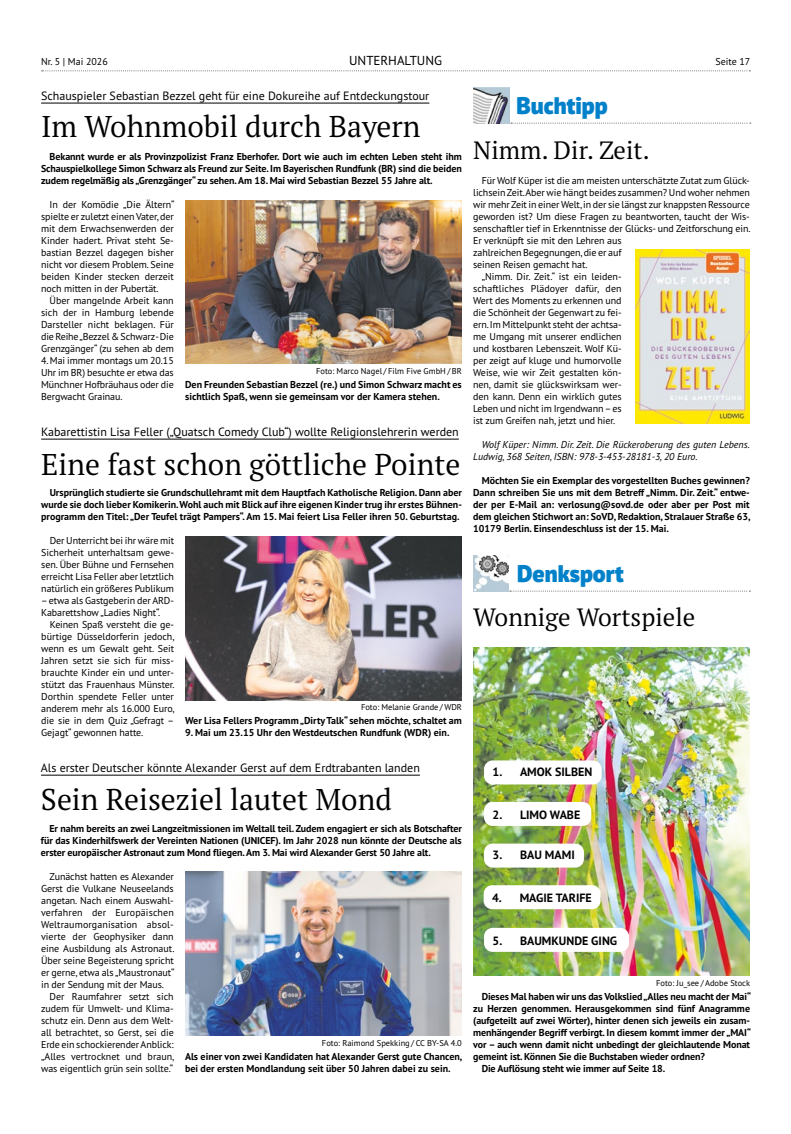
<style>
.page{position:relative;width:791px;height:1134px;background:#fff}
.page>*{position:absolute;margin:0;border:0;box-sizing:border-box;transform-origin:0 0}
.Überschrift_3-spaltig_30_pt{font:30px "PT Serif Pro";color:#000}
.Überschrift_25_pt{font:25px "PT Serif Pro";color:#000}
.Rubrik{font:900 24px "PT Sans Pro";color:#0081c9}
.Seitenkopf_zentriert{font:13px "PT Sans Pro";color:#000}
.Dachzeile_2-3_spaltig{font:12px "PT Sans Pro";color:#000}
.Vorspann{font:700 12px "PT Sans Pro";color:#000}
.Fließtext{font:10px/12px "PT Sans Pro";letter-spacing:-.01em;color:#000;text-align:justify}
.Vorspann-2{font:700 10px/12px "PT Sans Pro";letter-spacing:-.01em;color:#000;text-align:justify}
.Bildunterschrift{font:700 10px/12px "PT Sans Pro";color:#000}
.Fließtext-2{font:700 10px/12px "PT Sans Pro";color:#000;text-align:justify}
.Fließtext-3{font:italic 10px/12px "PT Sans Pro";color:#000}
.Seitenkopf{font:10px "PT Sans Pro";color:#000}
.Fotohinweis{font:8.5px "PT Sans Pro";color:#000}
</style>
<div class="page">
<img style="left:185px;top:200px;width:277px;height:164px">
<img style="left:185px;top:536px;width:277px;height:164px">
<img style="left:185px;top:872px;width:277px;height:164px">
<img style="left:473px;top:647px;width:277px;height:329px">
<div style="left:484px;top:802px;width:107px;height:24px;background:#fff;border-radius:9px"></div>
<div style="left:484px;top:760px;width:118px;height:24px;background:#fff;border-radius:9px"></div>
<div style="left:484px;top:885px;width:117px;height:24px;background:#fff;border-radius:9px"></div>
<div style="left:484px;top:843px;width:100px;height:24px;background:#fff;border-radius:9px"></div>
<div style="left:484px;top:928px;width:145px;height:24px;background:#fff;border-radius:9px"></div>
<hr style="left:41px;top:103px;width:388px;height:1px;background:#000">
<hr style="left:41px;top:439px;width:418px;height:1px;background:#000">
<hr style="left:41px;top:775px;width:379px;height:1px;background:#000">
<img style="left:473px;top:556px;width:36px;height:36px">
<svg style="left:510px;top:591px;width:240px;height:1px"></svg>
<svg style="left:511px;top:123px;width:240px;height:1px"></svg>
<img style="left:474px;top:88px;width:35px;height:36px">
<img style="left:636px;top:249px;width:114px;height:174px">
<svg style="left:42px;top:70px;width:708px;height:1px"></svg>
<p class="Seitenkopf" style="left:41px;top:55px;width:68px">Nr. 5 | Mai 2026</p>
<p class="Seitenkopf_zentriert" style="left:349px;top:52px;width:95px">UNTERHALTUNG</p>
<p class="Seitenkopf" style="left:715px;top:55px;width:36px">Seite 17</p>
<p class="Dachzeile_2-3_spaltig" style="left:41px;top:88px;width:390px">Schauspieler Sebastian Bezzel geht für eine Dokureihe auf Entdeckungstour</p>
<p class="Überschrift_3-spaltig_30_pt" style="left:41px;top:107px;width:381px">Im Wohnmobil durch Bayern</p>
<p class="Vorspann-2" style="left:41px;top:150px;width:422px;text-indent:9px">Bekannt wurde er als Provinzpolizist Franz Eberhofer. Dort wie auch im echten Leben steht ihm Schauspielkollege Simon Schwarz als Freund zur Seite. Im Bayerischen Rundfunk (BR) sind die beiden zudem regelmäßig als „Grenzgänger“ zu sehen. Am 18. Mai wird Sebastian Bezzel 55 Jahre alt.</p>
<p class="Fließtext" style="left:41px;top:198px;width:135px;text-indent:9px">In der Komödie „Die Ältern“ spielte er zuletzt einen Vater, der mit dem Erwachsenwerden der Kinder hadert. Privat steht Se&shy;bastian Bezzel dagegen bisher nicht vor diesem Problem. Seine beiden Kinder stecken derzeit noch mitten in der Pubertät.</p>
<p class="Fließtext" style="left:41px;top:294px;width:134px;text-indent:9px">Über mangelnde Arbeit kann sich der in Hamburg lebende Darsteller nicht beklagen. Für die Reihe „Bezzel &amp; Schwarz - Die Grenzgänger“ (zu sehen ab dem</p>
<p class="Fließtext" style="left:41px;top:354px;width:134px">4. Mai immer montags um 20.15<br>Uhr im BR) besuchte er etwa das Münchner Hofbräuhaus oder die Bergwacht Grainau.</p>
<p class="Fotohinweis" style="left:316px;top:365px;width:147px">Foto: Marco Nagel / Film Five GmbH / BR</p>
<p class="Bildunterschrift" style="left:185px;top:378px;width:278px">Den Freunden Sebastian Bezzel (re.) und Simon Schwarz macht es sichtlich Spaß, wenn sie gemeinsam vor der Kamera stehen.</p>
<p class="Dachzeile_2-3_spaltig" style="left:41px;top:424px;width:419px">Kabarettistin Lisa Feller („Quatsch Comedy Club“) wollte Religionslehrerin werden</p>
<p class="Überschrift_3-spaltig_30_pt" style="left:41px;top:444px;width:421px">Eine fast schon göttliche Pointe</p>
<p class="Vorspann-2" style="left:41px;top:486px;width:422px;text-indent:9px">Ursprünglich studierte sie Grundschullehramt mit dem Hauptfach Katholische Religion. Dann aber wurde sie doch lieber Komikerin. Wohl auch mit Blick auf ihre eigenen Kinder trug ihr erstes Bühnen&shy;programm den Titel: „Der Teufel trägt Pampers“. Am 15. Mai feiert Lisa Feller ihren 50. Geburtstag.</p>
<p class="Fließtext" style="left:41px;top:534px;width:134px;text-indent:9px">Der Unterricht bei ihr wäre mit Sicherheit unterhaltsam gewe&shy;sen. Über Bühne und Fernsehen erreicht Lisa Feller aber letztlich natürlich ein größeres Publikum</p>
<p class="Fließtext" style="left:41px;top:594px;width:134px">– etwa als Gastgeberin der ARD-<br>Kabarettshow „Ladies Night“.</p>
<p class="Fließtext" style="left:41px;top:618px;width:135px;text-indent:9px">Keinen Spaß versteht die ge&shy;bürtige Düsseldorferin jedoch, wenn es um Gewalt geht. Seit Jahren setzt sie sich für miss&shy;brauchte Kinder ein und unter&shy;stützt das Frauenhaus Münster.<br>Dorthin spendete Feller unter anderem mehr als 16.000 Euro, die sie in dem Quiz „Gefragt – Gejagt“ gewonnen hatte.</p>
<p class="Fotohinweis" style="left:361px;top:701px;width:102px">Foto: Melanie Grande / WDR</p>
<p class="Bildunterschrift" style="left:185px;top:714px;width:278px">Wer Lisa Fellers Programm „Dirty Talk“ sehen möchte, schaltet am</p>
<p class="Bildunterschrift" style="left:185px;top:726px;width:266px">9. Mai um 23.15 Uhr den Westdeutschen Rundfunk (WDR) ein.</p>
<p class="Dachzeile_2-3_spaltig" style="left:41px;top:760px;width:380px">Als erster Deutscher könnte Alexander Gerst auf dem Erdtrabanten landen</p>
<p class="Überschrift_3-spaltig_30_pt" style="left:41px;top:779px;width:352px">Sein Reiseziel lautet Mond</p>
<p class="Vorspann-2" style="left:41px;top:822px;width:422px;text-indent:9px">Er nahm bereits an zwei Langzeitmissionen im Weltall teil. Zudem engagiert er sich als Botschafter für das Kinderhilfswerk der Vereinten Nationen (UNICEF). Im Jahr 2028 nun könnte der Deutsche als erster europäischer Astronaut zum Mond fliegen. Am 3. Mai wird Alexander Gerst 50 Jahre alt.</p>
<p class="Fließtext" style="left:41px;top:870px;width:135px;text-indent:9px">Zunächst hatten es Alexander Gerst die Vulkane Neuseelands angetan. Nach einem Auswahl&shy;verfahren der Europäischen Weltraumorganisation absol&shy;vierte der Geophysiker dann eine Ausbildung als Astronaut.<br>Über seine Begeisterung spricht er gerne, etwa als „Maustronaut“ in der Sendung mit der Maus.</p>
<p class="Fließtext" style="left:41px;top:990px;width:135px;text-indent:9px">Der Raumfahrer setzt sich zudem für Umwelt- und Klima&shy;schutz ein. Denn aus dem Welt&shy;all betrachtet, so Gerst, sei die Erde ein schockierender Anblick: „Alles vertrocknet und braun, was eigentlich grün sein sollte.“</p>
<p class="Fotohinweis" style="left:322px;top:1037px;width:141px">Foto: Raimond Spekking / CC BY-SA 4.0</p>
<p class="Bildunterschrift" style="left:185px;top:1050px;width:279px">Als einer von zwei Kandidaten hat Alexander Gerst gute Chancen, bei der ersten Mondlandung seit über 50 Jahren dabei zu sein.</p>
<p class="Rubrik" style="left:516px;top:90px;width:93px">Buchtipp</p>
<p class="Überschrift_25_pt" style="left:473px;top:134px;width:178px">Nimm. Dir. Zeit.</p>
<p class="Fließtext" style="left:473px;top:174px;width:279px;text-align:left;text-indent:9px">Für Wolf Küper ist die am meisten unterschätzte Zutat zum Glück&shy;lichsein Zeit.Aber wie hängt beides zusammen? Und woher nehmen wir mehr Zeit in einer Welt, in der sie längst zur knappsten Ressource geworden ist? Um diese Fragen zu beantworten, taucht der Wis&shy;senschaftler tief in Erkenntnisse der Glücks- und Zeitforschung ein.<br>Er verknüpft sie mit den Lehren aus<br>zahlreichen Begegnungen, die er auf<br>seinen Reisen gemacht hat.</p>
<p class="Fließtext" style="left:473px;top:270px;width:150px;text-indent:9px">„Nimm. Dir. Zeit.“ ist ein leiden&shy;schaftliches Plädoyer dafür, den Wert des Moments zu erkennen und die Schönheit der Gegenwart zu fei&shy;ern. Im Mittelpunkt steht der achtsa&shy;me Umgang mit unserer endlichen und kostbaren Lebenszeit. Wolf Kü&shy;per zeigt auf kluge und humorvolle Weise, wie wir Zeit gestalten kön&shy;nen, damit sie glückswirksam wer&shy;den kann. Denn ein wirklich gutes Leben und nicht im Irgendwann – es ist zum Greifen nah, jetzt und hier.</p>
<p class="Fließtext-3" style="left:473px;top:438px;width:278px;text-indent:9px">Wolf Küper: Nimm. Dir. Zeit. Die Rückeroberung des guten Lebens.<br>Ludwig, 368 Seiten, ISBN: 978-3-453-28181-3, 20 Euro.</p>
<p class="Fließtext-2" style="left:473px;top:474px;width:279px;text-indent:9px">Möchten Sie ein Exemplar des vorgestellten Buches gewinnen?<br>Dann schreiben Sie uns mit dem Betreff „Nimm. Dir. Zeit.“ entwe&shy;der per E-Mail an: verlosung@sovd.de oder aber per Post mit dem gleichen Stichwort an: SoVD, Redaktion, Stralauer Straße 63, 10179 Berlin. Einsendeschluss ist der 15. Mai.</p>
<p class="Rubrik" style="left:517px;top:558px;width:108px">Denksport</p>
<p class="Überschrift_25_pt" style="left:473px;top:600px;width:224px">Wonnige Wortspiele</p>
<p class="Vorspann" style="left:492px;top:764px;width:101px">1. AMOK SILBEN</p>
<p class="Vorspann" style="left:492px;top:807px;width:89px">2. LIMO WABE</p>
<p class="Vorspann" style="left:492px;top:847px;width:84px">3. BAU MAMI</p>
<p class="Vorspann" style="left:492px;top:889px;width:101px">4. MAGIE TARIFE</p>
<p class="Vorspann" style="left:492px;top:933px;width:126px">5. BAUMKUNDE GING</p>
<p class="Fotohinweis" style="left:656px;top:977px;width:95px">Foto: Ju_see / Adobe Stock</p>
<p class="Vorspann-2" style="left:473px;top:990px;width:279px;text-indent:9px">Dieses Mal haben wir uns das Volkslied „Alles neu macht der Mai“ zu Herzen genommen. Herausgekommen sind fünf Anagramme (aufgeteilt auf zwei Wörter), hinter denen sich jeweils ein zusam&shy;menhängender Begriff verbirgt. In diesem kommt immer der „MAI“ vor – auch wenn damit nicht unbedingt der gleichlautende Monat gemeint ist. Können Sie die Buchstaben wieder ordnen?</p>
<p class="Vorspann-2" style="left:482px;top:1062px;width:185px">Die Auflösung steht wie immer auf Seite 18.</p>
</div>
